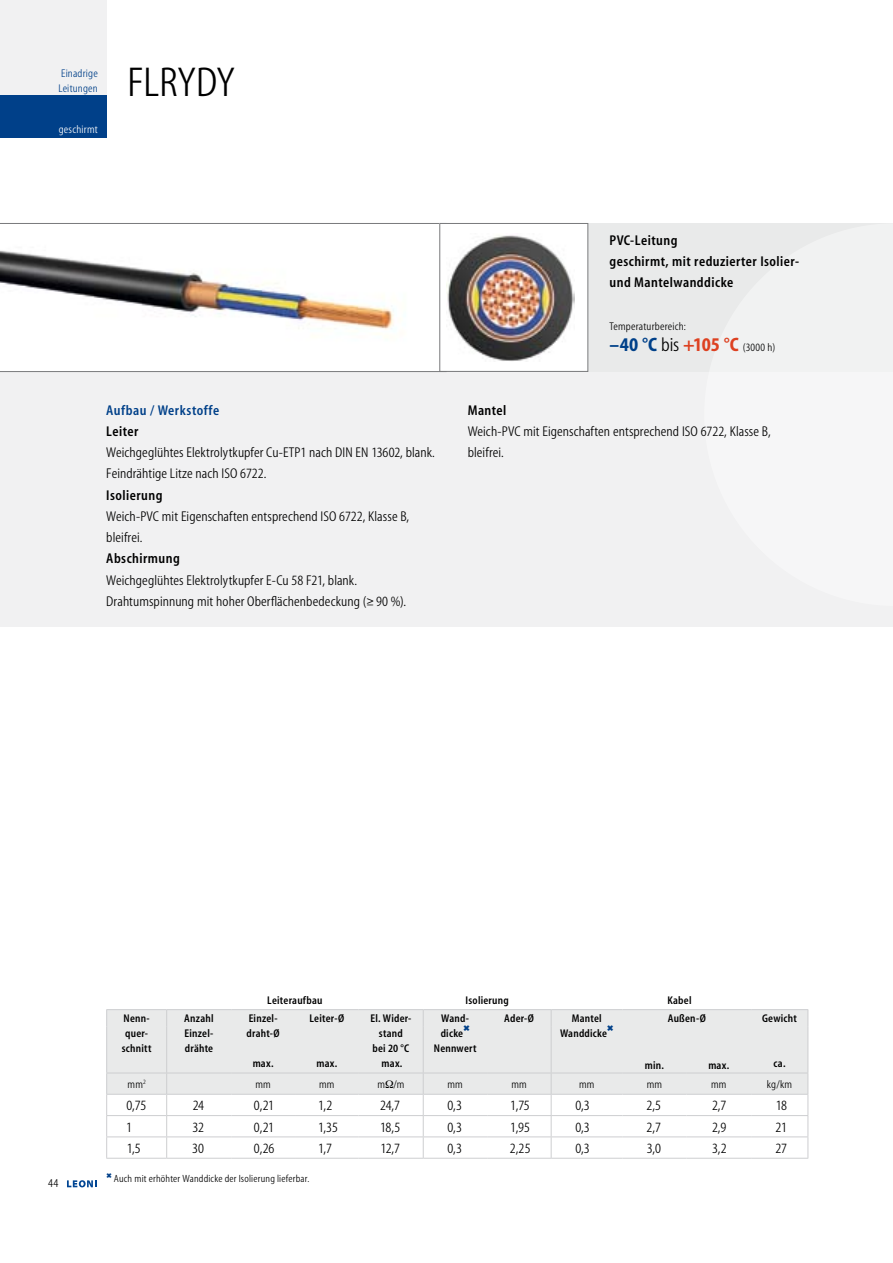
<style>
.page{position:relative;width:893px;height:1263px;background:#fff}
.page>*{position:absolute;margin:0;border:0;box-sizing:border-box;transform-origin:0 0}
.t1{font:42px "Myriad Condensed";color:#000}
.t2{font:14.25px/21.3px "Myriad Condensed";letter-spacing:.005em;color:#000}
.t3{font:semi-condensed 14.25px/21.3px "Myriad";letter-spacing:.03em;color:#000}
.t4{font:semi-condensed 14.25px "Myriad";letter-spacing:.035em;color:#004089}
.t5{font:12px "Myriad Condensed";color:#000}
.t6{font:semi-condensed 11.25px/15px "Myriad";letter-spacing:.02em;color:#000;text-align:center}
.t7{font:11.25px/21.3px "Myriad Condensed";letter-spacing:.015em;color:#000}
.t8{font:11.25px/15px "Myriad Condensed";letter-spacing:.015em;color:#004089}
.t9{font:11.25px "Myriad Condensed";letter-spacing:.02em;color:#fff}
.t10{font:10.5px "Myriad Condensed";letter-spacing:.02em;color:#000}
.s1{font-family:"Myriad";font-weight:700;font-stretch:condensed;font-size:19.5px;color:#004089}
.s2{font-size:19.5px}
.s3{font-family:"Myriad";font-weight:700;font-stretch:condensed;font-size:19.5px;color:#dd4121}
</style>
<div class="page">
<svg style="left:67px;top:1180px;width:29px;height:7px"></svg>
<div style="left:0;top:223px;width:893px;height:404px;background:#f1f1f2"></div>
<div style="left:407px;top:223px;width:486px;height:149px;background:#e9eaea"></div>
<div style="left:0;top:0;width:106px;height:96px;background:#f1f1f2"></div>
<div style="left:0;top:96px;width:106px;height:42px;background:#004089"></div>
<svg style="left:0;top:223px;width:439px;height:149px"></svg>
<div style="left:440px;top:223px;width:148px;height:148px;background:#fff"></div>
<img style="left:447px;top:235px;width:128px;height:126px">
<div style="left:439px;top:223px;width:149px;height:149px;border:1px solid #797a7c"></div>
<div style="left:107px;top:1010px;width:700px;height:62px;background:#e9eaea"></div>
<hr style="left:106px;top:1009px;width:61px;height:1px;background:#cdced0">
<svg style="left:106px;top:1010px;width:1px;height:16px"></svg>
<hr style="left:167px;top:1009px;width:64px;height:1px;background:#cdced0">
<svg style="left:166px;top:1010px;width:1px;height:16px"></svg>
<hr style="left:231px;top:1009px;width:64px;height:1px;background:#cdced0">
<hr style="left:295px;top:1009px;width:64px;height:1px;background:#cdced0">
<hr style="left:359px;top:1009px;width:64px;height:1px;background:#cdced0">
<hr style="left:423px;top:1009px;width:64px;height:1px;background:#cdced0">
<svg style="left:423px;top:1010px;width:1px;height:16px"></svg>
<hr style="left:487px;top:1009px;width:64px;height:1px;background:#cdced0">
<hr style="left:551px;top:1009px;width:71px;height:1px;background:#cdced0">
<svg style="left:551px;top:1010px;width:1px;height:16px"></svg>
<hr style="left:106px;top:1026px;width:1px;height:46px;background:#cdced0">
<hr style="left:166px;top:1026px;width:1px;height:46px;background:#cdced0">
<hr style="left:423px;top:1026px;width:1px;height:46px;background:#cdced0">
<hr style="left:551px;top:1026px;width:1px;height:46px;background:#cdced0">
<hr style="left:622px;top:1009px;width:64px;height:1px;background:#cdced0">
<hr style="left:686px;top:1009px;width:65px;height:1px;background:#cdced0">
<hr style="left:751px;top:1009px;width:57px;height:1px;background:#cdced0">
<svg style="left:807px;top:1010px;width:1px;height:16px"></svg>
<hr style="left:807px;top:1026px;width:1px;height:46px;background:#cdced0">
<hr style="left:106px;top:1072px;width:61px;height:1px;background:#cdced0">
<hr style="left:167px;top:1072px;width:64px;height:1px;background:#cdced0">
<hr style="left:231px;top:1072px;width:64px;height:1px;background:#cdced0">
<hr style="left:295px;top:1072px;width:64px;height:1px;background:#cdced0">
<hr style="left:359px;top:1072px;width:64px;height:1px;background:#cdced0">
<hr style="left:423px;top:1072px;width:64px;height:1px;background:#cdced0">
<hr style="left:487px;top:1072px;width:64px;height:1px;background:#cdced0">
<hr style="left:551px;top:1072px;width:71px;height:1px;background:#cdced0">
<hr style="left:622px;top:1072px;width:64px;height:1px;background:#cdced0">
<hr style="left:686px;top:1072px;width:65px;height:1px;background:#cdced0">
<hr style="left:751px;top:1072px;width:57px;height:1px;background:#cdced0">
<hr style="left:106px;top:1158px;width:61px;height:1px;background:#cdced0">
<hr style="left:167px;top:1158px;width:64px;height:1px;background:#cdced0">
<hr style="left:231px;top:1158px;width:64px;height:1px;background:#cdced0">
<hr style="left:295px;top:1158px;width:64px;height:1px;background:#cdced0">
<hr style="left:359px;top:1158px;width:64px;height:1px;background:#cdced0">
<hr style="left:423px;top:1158px;width:64px;height:1px;background:#cdced0">
<hr style="left:487px;top:1158px;width:64px;height:1px;background:#cdced0">
<hr style="left:551px;top:1158px;width:71px;height:1px;background:#cdced0">
<hr style="left:622px;top:1158px;width:64px;height:1px;background:#cdced0">
<hr style="left:686px;top:1158px;width:65px;height:1px;background:#cdced0">
<hr style="left:751px;top:1158px;width:57px;height:1px;background:#cdced0">
<svg style="left:106px;top:1073px;width:702px;height:85px"></svg>
<svg style="left:464px;top:1025px;width:5px;height:6px"></svg>
<svg style="left:608px;top:1025px;width:5px;height:6px"></svg>
<p class="t8" style="left:58px;top:66px;width:41px">Einadrige<br>Leitungen</p>
<p class="t9" style="left:59px;top:123px;width:41px">geschirmt</p>
<h1 class="t1" style="left:128px;top:61px;width:109px">FLRYDY</h1>
<p class="t4" style="left:106px;top:403px;width:114px">Aufbau / Werkstoffe</p>
<p class="t3" style="left:106px;top:421px;width:34px">Leiter</p>
<p class="t2" style="left:106px;top:442px;width:330px">Weichgeglühtes Elektrolytkupfer Cu-ETP1 nach DIN EN 13602, blank.<br>Feindrähtige Litze nach ISO 6722.</p>
<p class="t3" style="left:106px;top:485px;width:58px">Isolierung</p>
<p class="t2" style="left:106px;top:506px;width:304px">Weich-PVC mit Eigenschaften entsprechend ISO 6722, Klasse B, bleifrei.</p>
<p class="t3" style="left:106px;top:549px;width:75px">Abschirmung</p>
<p class="t2" style="left:106px;top:570px;width:301px">Weichgeglühtes Elektrolytkupfer E-Cu 58 F21, blank.<br>Drahtumspinnung mit hoher Ober-flächenbedeckung (≥90 %).</p>
<p class="t3" style="left:609px;top:230px;width:191px">PVC-Leitung<br>geschirmt, mit reduzierter Isolier&shy;und Mantelwanddicke</p>
<p class="t7" style="left:609px;top:316px;width:167px">Temperaturbereich:<br><span class="s1">–40 °C</span> <span class="s2">bis</span> <span class="s3">+105 °C</span> (3000 h)</p>
<p class="t3" style="left:468px;top:400px;width:40px">Mantel</p>
<p class="t2" style="left:468px;top:421px;width:304px">Weich-PVC mit Eigenschaften entsprechend ISO 6722, Klasse B, bleifrei.</p>
<p class="t6" style="left:267px;top:993px;width:57px">Leiteraufbau</p>
<p class="t6" style="left:466px;top:993px;width:45px">Isolierung</p>
<p class="t6" style="left:667px;top:993px;width:26px">Kabel</p>
<p class="t6" style="left:122px;top:1011px;width:31px">Nenn&shy;quer&shy;schnitt</p>
<p class="t6" style="left:184px;top:1011px;width:31px;text-align:justify">Anzahl Einzel&shy;drähte</p>
<p class="t6" style="left:247px;top:1011px;width:35px;text-align:left">Einzel&shy;draht-Ø</p>
<p class="t6" style="left:253px;top:1056px;width:22px">max.</p>
<p class="t6" style="left:309px;top:1011px;width:36px">Leiter-Ø</p>
<p class="t6" style="left:316px;top:1056px;width:22px">max.</p>
<p class="t6" style="left:370px;top:1011px;width:43px">El. Wider&shy;stand<br>bei 20 °C max.</p>
<p class="t6" style="left:441px;top:1011px;width:30px;text-align:left">Wand&shy;dicke</p>
<p class="t6" style="left:434px;top:1041px;width:44px">Nennwert</p>
<p class="t6" style="left:504px;top:1011px;width:31px">Ader-Ø</p>
<p class="t6" style="left:560px;top:1011px;width:49px">Mantel<br>Wanddicke</p>
<p class="t6" style="left:668px;top:1011px;width:40px">Außen-Ø</p>
<p class="t6" style="left:762px;top:1011px;width:36px">Gewicht</p>
<p class="t6" style="left:645px;top:1058px;width:21px">min.</p>
<p class="t6" style="left:708px;top:1058px;width:22px">max.</p>
<p class="t6" style="left:774px;top:1056px;width:13px">ca.</p>
<p class="t7" style="left:128px;top:1074px;width:20px">mm<sup>2</sup></p>
<p class="t7" style="left:255px;top:1074px;width:17px">mm</p>
<p class="t7" style="left:319px;top:1074px;width:17px">mm</p>
<p class="t7" style="left:377px;top:1074px;width:29px">m /m</p>
<p class="t7" style="left:448px;top:1074px;width:17px">mm</p>
<p class="t7" style="left:511px;top:1074px;width:17px">mm</p>
<p class="t7" style="left:579px;top:1074px;width:17px">mm</p>
<p class="t7" style="left:647px;top:1074px;width:17px">mm</p>
<p class="t7" style="left:711px;top:1074px;width:17px">mm</p>
<p class="t7" style="left:767px;top:1074px;width:27px">kg/km</p>
<p class="t2" style="left:126px;top:1095px;width:22px">0,75</p>
<p class="t2" style="left:193px;top:1095px;width:13px">24</p>
<p class="t2" style="left:254px;top:1095px;width:22px">0,21</p>
<p class="t2" style="left:318px;top:1095px;width:16px">1,2</p>
<p class="t2" style="left:380px;top:1095px;width:21px">24,7</p>
<p class="t2" style="left:447px;top:1095px;width:16px">0,3</p>
<p class="t2" style="left:510px;top:1095px;width:21px">1,75</p>
<p class="t2" style="left:575px;top:1095px;width:16px">0,3</p>
<p class="t2" style="left:647px;top:1095px;width:16px">2,5</p>
<p class="t2" style="left:712px;top:1095px;width:16px">2,7</p>
<p class="t2" style="left:776px;top:1095px;width:13px">18</p>
<p class="t2" style="left:126px;top:1117px;width:7px">1</p>
<p class="t2" style="left:193px;top:1117px;width:13px">32</p>
<p class="t2" style="left:254px;top:1117px;width:22px">0,21</p>
<p class="t2" style="left:318px;top:1117px;width:21px">1,35</p>
<p class="t2" style="left:380px;top:1117px;width:22px">18,5</p>
<p class="t2" style="left:447px;top:1117px;width:16px">0,3</p>
<p class="t2" style="left:510px;top:1117px;width:21px">1,95</p>
<p class="t2" style="left:575px;top:1117px;width:16px">0,3</p>
<p class="t2" style="left:647px;top:1117px;width:16px">2,7</p>
<p class="t2" style="left:712px;top:1117px;width:16px">2,9</p>
<p class="t2" style="left:776px;top:1117px;width:13px">21</p>
<p class="t2" style="left:127px;top:1138px;width:16px">1,5</p>
<p class="t2" style="left:192px;top:1138px;width:13px">30</p>
<p class="t2" style="left:254px;top:1138px;width:22px">0,26</p>
<p class="t2" style="left:318px;top:1138px;width:15px">1,7</p>
<p class="t2" style="left:380px;top:1138px;width:21px">12,7</p>
<p class="t2" style="left:447px;top:1138px;width:16px">0,3</p>
<p class="t2" style="left:510px;top:1138px;width:22px">2,25</p>
<p class="t2" style="left:575px;top:1138px;width:16px">0,3</p>
<p class="t2" style="left:647px;top:1138px;width:16px">3,0</p>
<p class="t2" style="left:712px;top:1138px;width:16px">3,2</p>
<p class="t2" style="left:775px;top:1138px;width:13px">27</p>
<p class="t5" style="left:48px;top:1177px;width:12px">44</p>
<p class="t10" style="left:106px;top:1173px;width:204px"><sup>✖</sup> Auch mit erhöhter Wanddicke der Isolierung lieferbar.</p>
</div>
